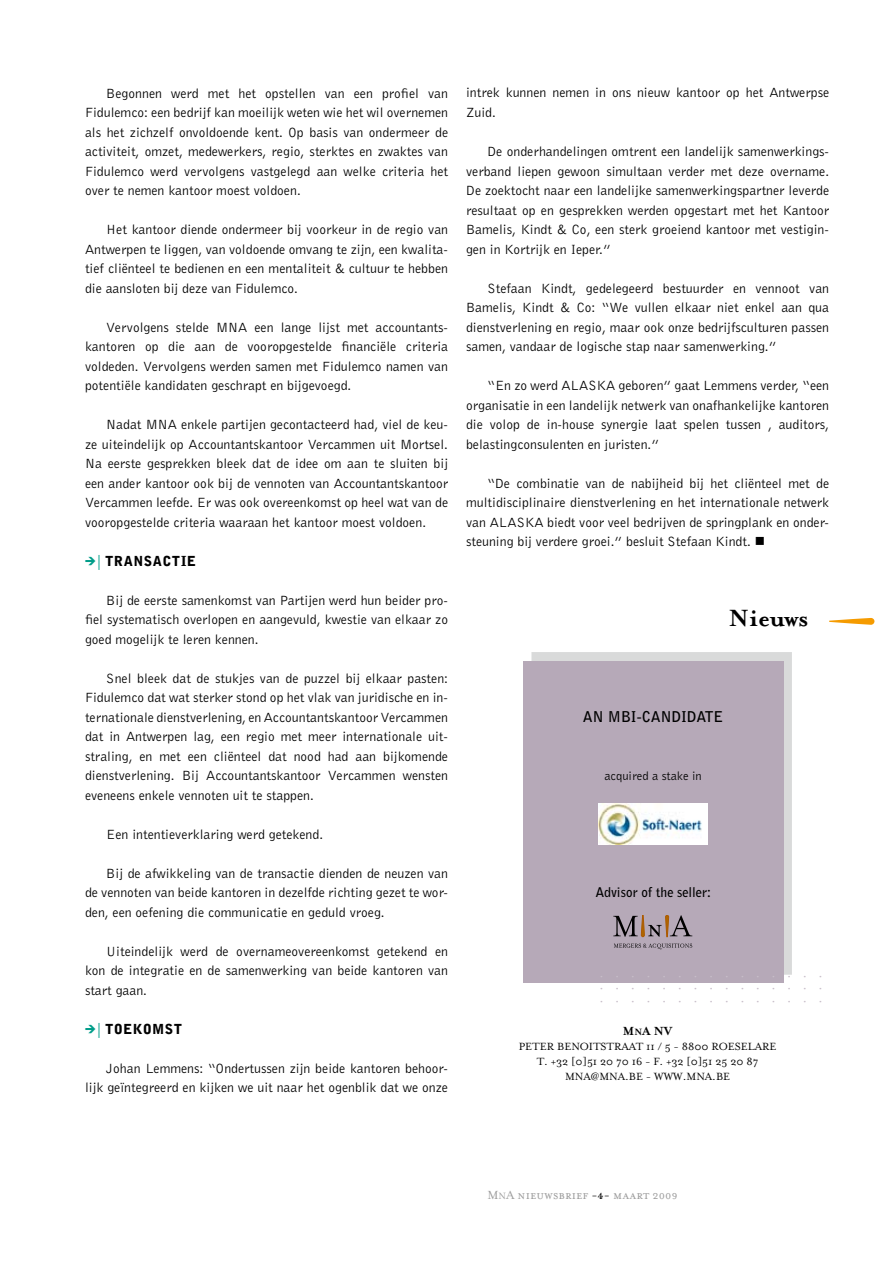
<style>
.page{position:relative;width:893px;height:1263px;background:#fff}
.page>*{position:absolute;margin:0;border:0;box-sizing:border-box;transform-origin:0 0}
.t1{font:700 27px "Mrs Eaves";color:#000}
.t2{font:700 14.85px "Bell Gothic BT";color:#000}
.t3{font:13.8px/19.5px "Bell Gothic BT";color:#000;text-align:justify}
.t4{font:900 13.8px "Bell Gothic BT";letter-spacing:.035em;color:#000}
.t5{font:13.5px "Mrs Eaves Small Caps";color:#9c9c9c}
.t6{font:700 13.5px "Mrs Eaves Smart Lig";color:#000}
.t7{font:700 13.35px "Bell Gothic BT";color:#000}
.t8{font:12.45px "Bell Gothic BT";color:#000}
.t9{font:12px/15px "Mrs Eaves Smart Lig Roman";color:#000;text-align:center}
.t10{font:10.5px "Mrs Eaves Roman";color:#c8bec9}
.s1{color:#009d89}
.s2{font-size:10.5px}
.s3{color:#000}
</style>
<div class="page">
<div style="left:531px;top:652px;width:261px;height:322px;background:#d9dada"></div>
<div style="left:523px;top:661px;width:260px;height:321px;background:#b6a9b8"></div>
<svg style="left:613px;top:916px;width:25px;height:21px"></svg>
<div style="left:641px;top:915px;width:3px;height:22px;border:1px solid #f18700;border-radius:2px"></div>
<svg style="left:648px;top:925px;width:14px;height:12px"></svg>
<div style="left:665px;top:915px;width:4px;height:22px;border:1px solid #f18700;border-radius:2px"></div>
<svg style="left:670px;top:915px;width:22px;height:21px"></svg>
<svg style="left:614px;top:943px;width:78px;height:6px"></svg>
<svg style="left:829px;top:618px;width:45px;height:7px"></svg>
<img style="left:598px;top:803px;width:110px;height:41px">
<p class="t3" style="left:85px;top:83px;width:365px;text-indent:21px">Begonnen werd met het opstellen van een profiel van Fidulemco: een bedrijf kan moeilijk weten wie het wil overnemen als het zichzelf onvoldoende kent. Op basis van ondermeer de activiteit, omzet, medewerkers, regio, sterktes en zwaktes van Fidulemco werd vervolgens vastgelegd aan welke criteria het over te nemen kantoor moest voldoen.</p>
<p class="t3" style="left:85px;top:219px;width:365px;text-indent:21px">Het kantoor diende ondermeer bij voorkeur in de regio van Antwerpen te liggen, van voldoende omvang te zijn, een kwalita&shy;tief cliënteel te bedienen en een mentaliteit &amp; cultuur te hebben die aansloten bij deze van Fidulemco.</p>
<p class="t3" style="left:85px;top:317px;width:365px;text-indent:21px">Vervolgens stelde MNA een lange lijst met accountants&shy;kantoren op die aan de vooropgestelde financiële criteria voldeden. Vervolgens werden samen met Fidulemco namen van potentiële kandidaten geschrapt en bijgevoegd.</p>
<p class="t3" style="left:85px;top:414px;width:365px;text-indent:21px">Nadat MNA enkele partijen gecontacteerd had, viel de keu&shy;ze uiteindelijk op Accountantskantoor Vercammen uit Mortsel.<br>Na eerste gesprekken bleek dat de idee om aan te sluiten bij een ander kantoor ook bij de vennoten van Accountantskantoor Vercammen leefde. Er was ook overeenkomst op heel wat van de vooropgestelde criteria waaraan het kantoor moest voldoen.</p>
<p class="t4" style="left:97px;top:552px;width:101px"><span class="s1">▼</span> TRANSACTIE</p>
<p class="t3" style="left:85px;top:590px;width:365px;text-indent:21px">Bij de eerste samenkomst van Partijen werd hun beider pro&shy;fiel systematisch overlopen en aangevuld, kwestie van elkaar zo goed mogelijk te leren kennen.</p>
<p class="t3" style="left:85px;top:668px;width:365px;text-indent:21px">Snel bleek dat de stukjes van de puzzel bij elkaar pasten:<br>Fidulemco dat wat sterker stond op het vlak van juridische en in&shy;ternationale dienstverlening, en Accountantskantoor Vercammen dat in Antwerpen lag, een regio met meer internationale uit&shy;straling, en met een cliënteel dat nood had aan bijkomende dienstverlening. Bij Accountantskantoor Vercammen wensten eveneens enkele vennoten uit te stappen.</p>
<p class="t3" style="left:106px;top:824px;width:218px">Een intentieverklaring werd getekend.</p>
<p class="t3" style="left:85px;top:863px;width:365px;text-indent:21px">Bij de afwikkeling van de transactie dienden de neuzen van de vennoten van beide kantoren in dezelfde richting gezet te wor&shy;den, een oefening die communicatie en geduld vroeg.</p>
<p class="t3" style="left:85px;top:941px;width:365px;text-indent:21px">Uiteindelijk werd de overnameovereenkomst getekend en kon de integratie en de samenwerking van beide kantoren van start gaan.</p>
<p class="t4" style="left:97px;top:1020px;width:86px"><span class="s1">▼</span> TOEKOMST</p>
<p class="t3" style="left:85px;top:1058px;width:365px;text-align:right">Johan Lemmens: “Ondertussen zijn beide kantoren behoor&shy;lijk geïntegreerd en kijken we uit naar het ogenblik dat we onze</p>
<p class="t3" style="left:466px;top:83px;width:365px">intrek kunnen nemen in ons nieuw kantoor op het Antwerpse<br>Zuid.</p>
<p class="t3" style="left:466px;top:141px;width:365px;text-indent:21px">De onderhandelingen omtrent een landelijk samenwerkings&shy;verband liepen gewoon simultaan verder met deze overname.<br>De zoektocht naar een landelijke samenwerkingspartner leverde resultaat op en gesprekken werden opgestart met het Kantoor Bamelis, Kindt &amp; Co, een sterk groeiend kantoor met vestigin&shy;gen in Kortrijk en Ieper.”</p>
<p class="t3" style="left:466px;top:278px;width:365px;text-indent:21px">Stefaan Kindt, gedelegeerd bestuurder en vennoot van Bamelis, Kindt &amp; Co: “We vullen elkaar niet enkel aan qua dienstverlening en regio, maar ook onze bedrijfsculturen passen samen, vandaar de logische stap naar samenwerking.”</p>
<p class="t3" style="left:466px;top:375px;width:365px;text-indent:21px">“En zo werd ALASKA geboren” gaat Lemmens verder, “een organisatie in een landelijk netwerk van onafhankelijke kantoren die volop de in-house synergie laat spelen tussen , auditors, belastingconsulenten en juristen.”</p>
<p class="t3" style="left:466px;top:473px;width:365px;text-indent:21px">“De combinatie van de nabijheid bij het cliënteel met de multidisciplinaire dienstverlening en het internationale netwerk van ALASKA biedt voor veel bedrijven de springplank en onder&shy;steuning bij verdere groei.” besluit Stefaan Kindt. ■</p>
<h1 class="t1" style="left:729px;top:603px;width:80px">Nieuws</h1>
<p class="t2" style="left:583px;top:706px;width:142px">AN MBI-CANDIDATE</p>
<p class="t8" style="left:604px;top:768px;width:99px">acquired a stake in</p>
<p class="t7" style="left:595px;top:884px;width:117px">Advisor of the seller:</p>
<p class="t10" style="left:600px;top:983px;width:223px">•••••••••••••••</p>
<p class="t10" style="left:600px;top:995px;width:223px">•••••••••••••••</p>
<p class="t6" style="left:623px;top:1023px;width:51px">M<span class="s2">N</span>A NV</p>
<p class="t9" style="left:519px;top:1039px;width:259px">PETER BENOITSTRAAT 11 / 5 - 8800 ROESELARE<br>T. +32 [0]51 20 70 16 - F. +32 [0]51 25 20 87<br>MNA@MNA.BE - WWW.MNA.BE</p>
<p class="t5" style="left:487px;top:1188px;width:192px">M<span class="s2">N</span>A nieuwsbrief <span class="s3">-4-</span> maart 2009</p>
</div>
